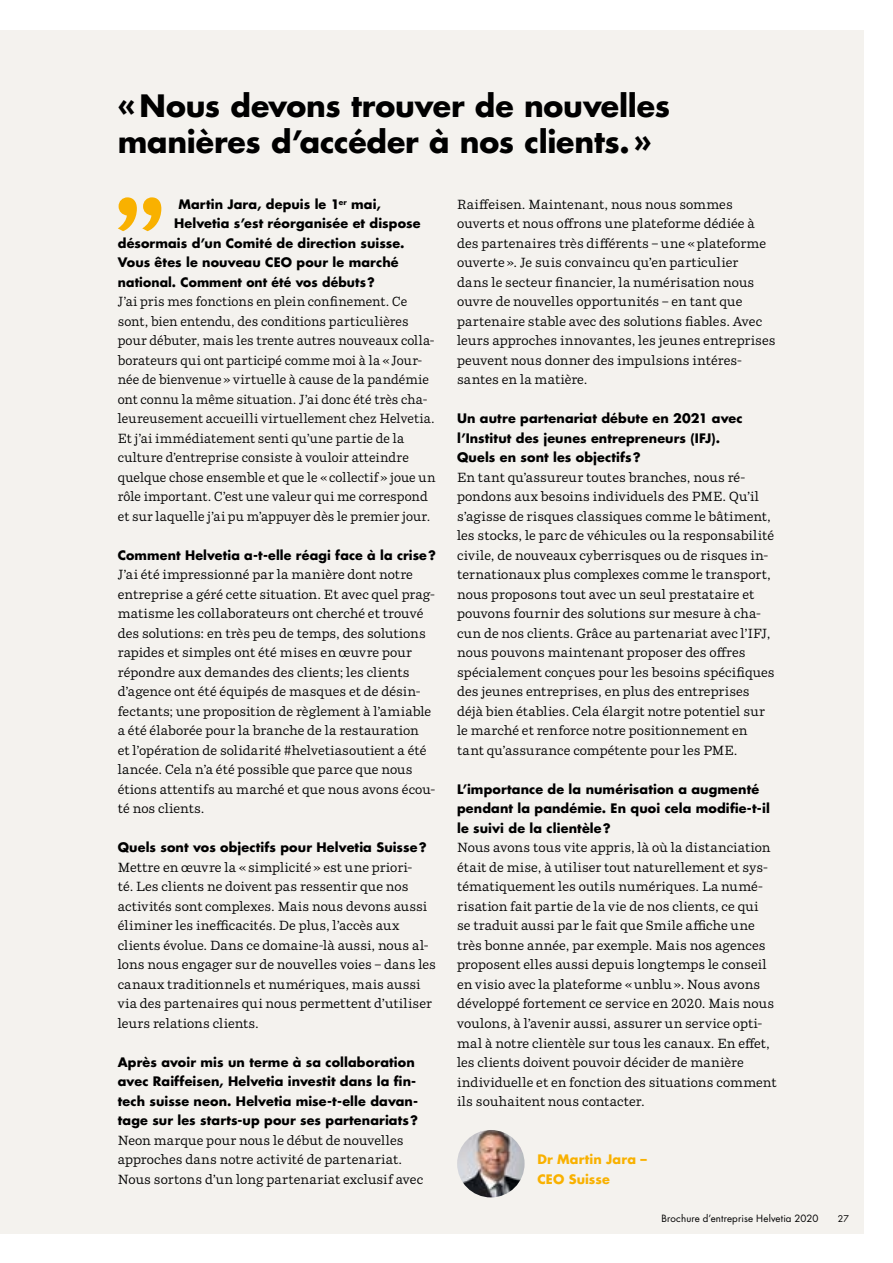
<style>
.page{position:relative;width:893px;height:1263px;background:#fff}
.page>*{position:absolute;margin:0;border:0;box-sizing:border-box;transform-origin:0 0}
.t1{font:700 30px/36.8px "Futura Std";letter-spacing:-.005em;color:#000}
.t2{font:13.2px/19.5px "Parry Pro";letter-spacing:.005em;color:#000}
.t3{font:700 12.75px/19.5px "Futura Std";letter-spacing:.01em;color:#000}
.t4{font:700 12.75px/19.5px "Futura Std";letter-spacing:.005em;color:#f9b100}
.t5{font:9.75px "Futura Std";letter-spacing:.015em;color:#000}
.t6{font:9px "Futura Std";color:#000}
</style>
<div class="page">
<div style="left:0;top:30px;width:863px;height:1203px;background:#f4f2ee"></div>
<svg style="left:118px;top:197px;width:43px;height:34px"></svg>
<img style="left:457px;top:1130px;width:68px;height:67px;border-radius:34px">
<h1 class="t1" style="left:118px;top:87px;width:554px">«Nous devons trouver de nouvelles manières d’accéder à nos clients.»</h1>
<p class="t3" style="left:178px;top:194px;width:204px">Martin Jara, depuis le 1<sup>er</sup> mai,</p>
<p class="t3" style="left:174px;top:214px;width:248px">Helvetia s’est réorganisée et dispose</p>
<p class="t3" style="left:118px;top:233px;width:288px">désormais d’un Comité de direction suisse.</p>
<p class="t3" style="left:118px;top:253px;width:282px">Vous êtes le nouveau CEO pour le marché</p>
<p class="t3" style="left:118px;top:272px;width:259px">national. Comment ont été vos débuts?</p>
<p class="t2" style="left:118px;top:292px;width:319px">J’ai pris mes fonctions en plein confinement. Ce sont, bien entendu, des conditions particulières pour débuter, mais les trente autres nouveaux colla&shy;borateurs qui ont participé comme moi à la «Jour&shy;née de bienvenue» virtuelle à cause de la pandémie ont connu la même situation. J’ai donc été très cha&shy;leureusement accueilli virtuellement chez Helvetia.<br>Et j’ai immédiatement senti qu’une partie de la culture d’entreprise consiste à vouloir atteindre quelque chose ensemble et que le «collectif» joue un rôle important. C’est une valeur qui me correspond et sur laquelle j’ai pu m’appuyer dès le premier jour.</p>
<p class="t3" style="left:118px;top:545px;width:320px">Comment Helvetia a-t-elle réagi face à la crise?</p>
<p class="t2" style="left:118px;top:565px;width:319px">J’ai été impressionné par la manière dont notre entreprise a géré cette situation. Et avec quel prag&shy;matisme les collaborateurs ont cherché et trouvé des solutions: en très peu de temps, des solutions rapides et simples ont été mises en œuvre pour répondre aux demandes des clients; les clients d’agence ont été équipés de masques et de désin&shy;fectants; une proposition de règlement à l’amiable a été élaborée pour la branche de la restauration<br>et l’opération de solidarité #helvetiasoutient a été lancée. Cela n’a été possible que parce que nous étions attentifs au marché et que nous avons écou&shy;té nos clients.</p>
<p class="t3" style="left:118px;top:838px;width:310px">Quels sont vos objectifs pour Helvetia Suisse?</p>
<p class="t2" style="left:118px;top:857px;width:320px">Mettre en œuvre la «simplicité» est une priori-<br>té. Les clients ne doivent pas ressentir que nos activités sont complexes. Mais nous devons aussi éliminer les inefficacités. De plus, l’accès aux clients évolue. Dans ce domaine-là aussi, nous al&shy;lons nous engager sur de nouvelles voies – dans les canaux traditionnels et numériques, mais aussi via des partenaires qui nous permettent d’utiliser leurs relations clients.</p>
<p class="t3" style="left:118px;top:1052px;width:302px">Après avoir mis un terme à sa collaboration avec Raiffeisen, Helvetia investit dans la fin&shy;tech suisse neon. Helvetia mise-t-elle davan&shy;tage sur les starts-up pour ses partenariats?</p>
<p class="t2" style="left:118px;top:1130px;width:307px">Neon marque pour nous le début de nouvelles approches dans notre activité de partenariat.<br>Nous sortons d’un long partenariat exclusif avec</p>
<p class="t2" style="left:457px;top:194px;width:320px">Raiffeisen. Maintenant, nous nous sommes ouverts et nous offrons une plateforme dédiée à des partenaires très différents – une «plateforme ouverte». Je suis convaincu qu’en particulier<br>dans le secteur financier, la numérisation nous ouvre de nouvelles opportunités – en tant que partenaire stable avec des solutions fiables. Avec leurs approches innovantes, les jeunes entreprises peuvent nous donner des impulsions intéres&shy;santes en la matière.</p>
<p class="t3" style="left:457px;top:409px;width:287px">Un autre partenariat débute en 2021 avec l’Institut des jeunes entrepreneurs (IFJ).<br>Quels en sont les objectifs?</p>
<p class="t2" style="left:457px;top:467px;width:319px">En tant qu’assureur toutes branches, nous ré&shy;pondons aux besoins individuels des PME. Qu’il s’agisse de risques classiques comme le bâtiment, les stocks, le parc de véhicules ou la responsabilité civile, de nouveaux cyberrisques ou de risques in&shy;ternationaux plus complexes comme le transport, nous proposons tout avec un seul prestataire et pouvons fournir des solutions sur mesure à cha&shy;cun de nos clients. Grâce au partenariat avec l’IFJ, nous pouvons maintenant proposer des offres spécialement conçues pour les besoins spécifiques des jeunes entreprises, en plus des entreprises déjà bien établies. Cela élargit notre potentiel sur le marché et renforce notre positionnement en tant qu’assurance compétente pour les PME.</p>
<p class="t3" style="left:457px;top:779px;width:314px">L’importance de la numérisation a augmenté pendant la pandémie. En quoi cela modifie-t-il le suivi de la clientèle?</p>
<p class="t2" style="left:457px;top:838px;width:321px">Nous avons tous vite appris, là où la distanciation était de mise, à utiliser tout naturellement et sys&shy;tématiquement les outils numériques. La numé&shy;risation fait partie de la vie de nos clients, ce qui<br>se traduit aussi par le fait que Smile affiche une très bonne année, par exemple. Mais nos agences proposent elles aussi depuis longtemps le conseil en visio avec la plateforme «unblu». Nous avons développé fortement ce service en 2020. Mais nous voulons, à l’avenir aussi, assurer un service opti&shy;mal à notre clientèle sur tous les canaux. En effet, les clients doivent pouvoir décider de manière individuelle et en fonction des situations comment ils souhaitent nous contacter.</p>
<p class="t4" style="left:537px;top:1150px;width:111px">Dr Martin Jara –<br>CEO Suisse</p>
<p class="t5" style="left:662px;top:1212px;width:158px">Brochure d’entreprise Helvetia 2020</p>
<p class="t6" style="left:838px;top:1212px;width:13px">27</p>
</div>
